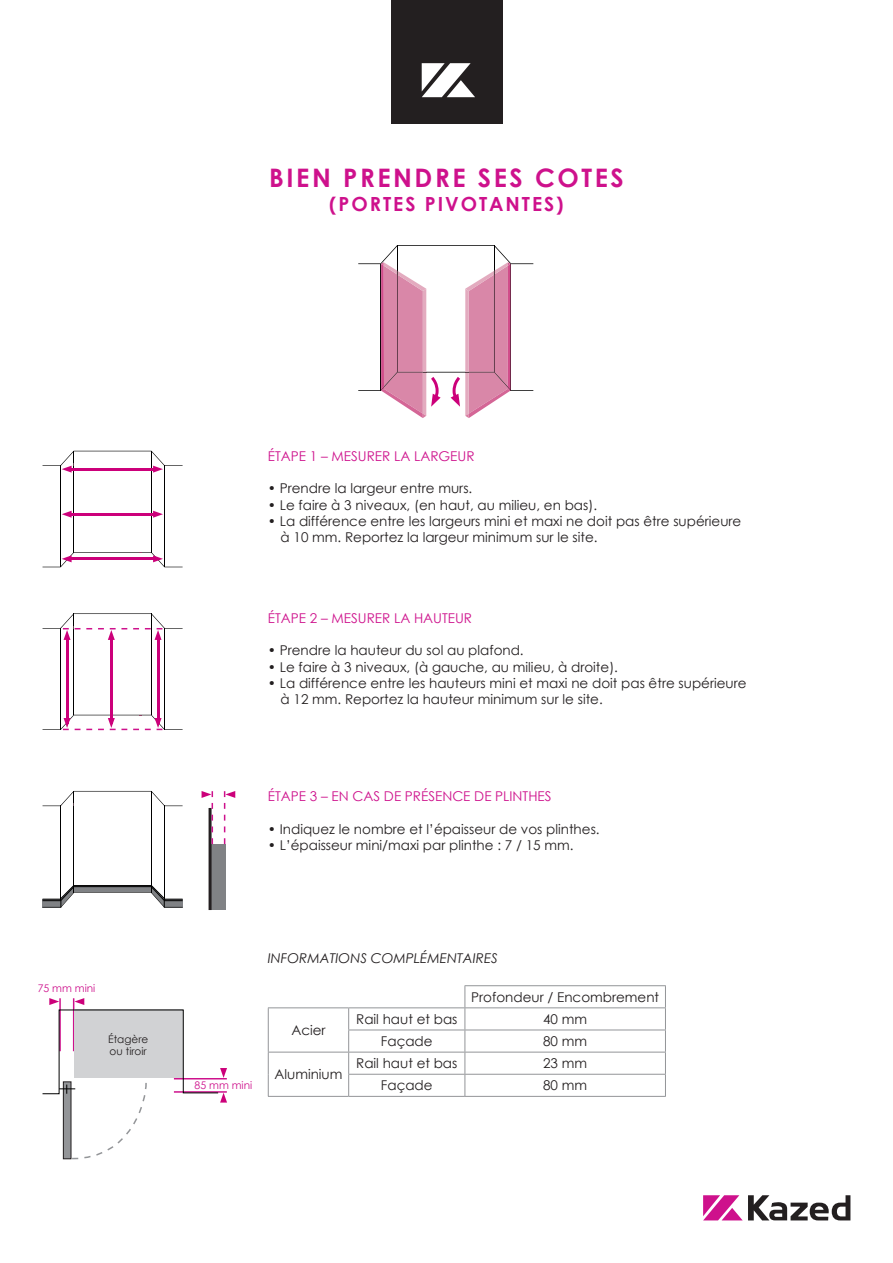
<style>
.page{position:relative;width:893px;height:1263px;background:#fff}
.page>*{position:absolute;margin:0;border:0;box-sizing:border-box;transform-origin:0 0}
.t1{font:700 25.5px "Century Gothic";letter-spacing:.1em;color:#ce118c}
.t2{font:700 19.5px "Century Gothic";letter-spacing:.1em;color:#ce118c}
.t3{font:13.5px/16.2px "Century Gothic";color:#231f20}
.t4{font:13.5px "Century Gothic";color:#ce118c}
.t5{font:italic 13.5px "Century Gothic";color:#231f20}
.t6{font:10.5px "Century Gothic";color:#ce118c}
.t7{font:10.5px/12.6px "Century Gothic";color:#231f20}
</style>
<div class="page">
<div style="left:392px;top:0;width:111px;height:124px;background:#231f20"></div>
<svg style="left:422px;top:63px;width:53px;height:34px"></svg>
<svg style="left:703px;top:1195px;width:147px;height:25px"></svg>
<hr style="left:465px;top:985px;width:201px;height:1px;background:#939598">
<hr style="left:268px;top:1007px;width:81px;height:1px;background:#939598">
<hr style="left:349px;top:1007px;width:116px;height:1px;background:#939598">
<hr style="left:465px;top:1007px;width:201px;height:1px;background:#939598">
<hr style="left:348px;top:1029px;width:117px;height:1px;background:#939598">
<hr style="left:465px;top:1029px;width:201px;height:1px;background:#939598">
<hr style="left:268px;top:1052px;width:81px;height:1px;background:#939598">
<hr style="left:349px;top:1052px;width:116px;height:1px;background:#939598">
<hr style="left:465px;top:1052px;width:201px;height:1px;background:#939598">
<svg style="left:268px;top:1008px;width:1px;height:88px"></svg>
<hr style="left:348px;top:1074px;width:117px;height:1px;background:#939598">
<svg style="left:348px;top:1008px;width:1px;height:88px"></svg>
<hr style="left:465px;top:1074px;width:201px;height:1px;background:#939598">
<svg style="left:465px;top:986px;width:1px;height:110px"></svg>
<svg style="left:665px;top:986px;width:1px;height:110px"></svg>
<hr style="left:268px;top:1096px;width:81px;height:1px;background:#939598">
<hr style="left:349px;top:1096px;width:116px;height:1px;background:#939598">
<hr style="left:465px;top:1096px;width:201px;height:1px;background:#939598">
<hr style="left:60px;top:466px;width:1px;height:101px;background:#000">
<hr style="left:60px;top:806px;width:1px;height:93px;background:#000">
<hr style="left:165px;top:806px;width:1px;height:93px;background:#000">
<hr style="left:60px;top:628px;width:1px;height:102px;background:#000">
<hr style="left:73px;top:451px;width:1px;height:101px;background:#000">
<hr style="left:73px;top:791px;width:1px;height:101px;background:#000">
<hr style="left:73px;top:614px;width:1px;height:101px;background:#000">
<hr style="left:151px;top:451px;width:1px;height:101px;background:#000">
<hr style="left:151px;top:791px;width:1px;height:101px;background:#000">
<hr style="left:151px;top:614px;width:1px;height:101px;background:#000">
<hr style="left:164px;top:466px;width:1px;height:101px;background:#000">
<hr style="left:164px;top:628px;width:1px;height:102px;background:#000">
<svg style="left:43px;top:791px;width:140px;height:16px"></svg>
<svg style="left:43px;top:552px;width:140px;height:15px"></svg>
<hr style="left:70px;top:513px;width:85px;height:2px;background:#cc007a">
<svg style="left:62px;top:511px;width:10px;height:7px"></svg>
<svg style="left:153px;top:511px;width:10px;height:7px"></svg>
<svg style="left:43px;top:451px;width:140px;height:22px"></svg>
<hr style="left:66px;top:638px;width:2px;height:85px;background:#cc007a">
<hr style="left:157px;top:638px;width:2px;height:85px;background:#cc007a">
<hr style="left:110px;top:638px;width:3px;height:85px;background:#cc007a">
<svg style="left:43px;top:613px;width:140px;height:27px"></svg>
<svg style="left:43px;top:715px;width:140px;height:15px"></svg>
<svg style="left:43px;top:884px;width:140px;height:23px"></svg>
<div style="left:211px;top:844px;width:14px;height:66px;background:#808285"></div>
<hr style="left:209px;top:808px;width:3px;height:102px;background:#231f20">
<svg style="left:202px;top:791px;width:11px;height:53px"></svg>
<svg style="left:224px;top:791px;width:11px;height:53px"></svg>
<svg style="left:358px;top:245px;width:175px;height:173px"></svg>
<svg style="left:42px;top:998px;width:185px;height:162px"></svg>
<h1 class="t1" style="left:269px;top:158px;width:356px">BIEN PRENDRE SES COTES</h1>
<h2 class="t2" style="left:329px;top:189px;width:236px">(PORTES PIVOTANTES)</h2>
<p class="t6" style="left:38px;top:981px;width:59px">75 mm mini</p>
<p class="t7" style="left:108px;top:1032px;width:42px">Étagère ou tiroir</p>
<p class="t4" style="left:268px;top:447px;width:208px">ÉTAPE 1 – MESURER LA LARGEUR</p>
<p class="t3" style="left:268px;top:480px;width:206px">• Prendre la largeur entre murs.</p>
<p class="t3" style="left:268px;top:496px;width:331px">• Le faire à 3 niveaux, (en haut, au milieu, en bas).</p>
<p class="t3" style="left:281px;top:512px;width:462px;text-indent:-13px">• La différence entre les largeurs mini et maxi ne doit pas être supérieure à 10 mm. Reportez la largeur minimum sur le site.</p>
<p class="t4" style="left:268px;top:609px;width:206px">ÉTAPE 2 – MESURER LA HAUTEUR</p>
<p class="t3" style="left:268px;top:642px;width:257px">• Prendre la hauteur du sol au plafond.</p>
<p class="t3" style="left:268px;top:658px;width:352px">• Le faire à 3 niveaux, (à gauche, au milieu, à droite).</p>
<p class="t3" style="left:281px;top:674px;width:467px;text-indent:-13px">• La différence entre les hauteurs mini et maxi ne doit pas être supérieure à 12 mm. Reportez la hauteur minimum sur le site.</p>
<p class="t4" style="left:268px;top:787px;width:285px">ÉTAPE 3 – EN CAS DE PRÉSENCE DE PLINTHES</p>
<p class="t3" style="left:268px;top:820px;width:333px">• Indiquez le nombre et l’épaisseur de vos plinthes.</p>
<p class="t3" style="left:268px;top:836px;width:307px">• L’épaisseur mini/maxi par plinthe : 7 / 15 mm.</p>
<p class="t6" style="left:195px;top:1078px;width:59px">85 mm mini</p>
<p class="t5" style="left:268px;top:949px;width:232px">INFORMATIONS COMPLÉMENTAIRES</p>
<p class="t3" style="left:471px;top:989px;width:189px">Profondeur / Encombrement</p>
<p class="t3" style="left:291px;top:1022px;width:36px">Acier</p>
<p class="t3" style="left:356px;top:1011px;width:103px">Rail haut et bas</p>
<p class="t3" style="left:543px;top:1011px;width:46px">40 mm</p>
<p class="t3" style="left:381px;top:1033px;width:53px">Façade</p>
<p class="t3" style="left:543px;top:1033px;width:46px">80 mm</p>
<p class="t3" style="left:274px;top:1066px;width:70px">Aluminium</p>
<p class="t3" style="left:356px;top:1055px;width:103px">Rail haut et bas</p>
<p class="t3" style="left:543px;top:1055px;width:46px">23 mm</p>
<p class="t3" style="left:381px;top:1077px;width:53px">Façade</p>
<p class="t3" style="left:543px;top:1077px;width:46px">80 mm</p>
</div>
